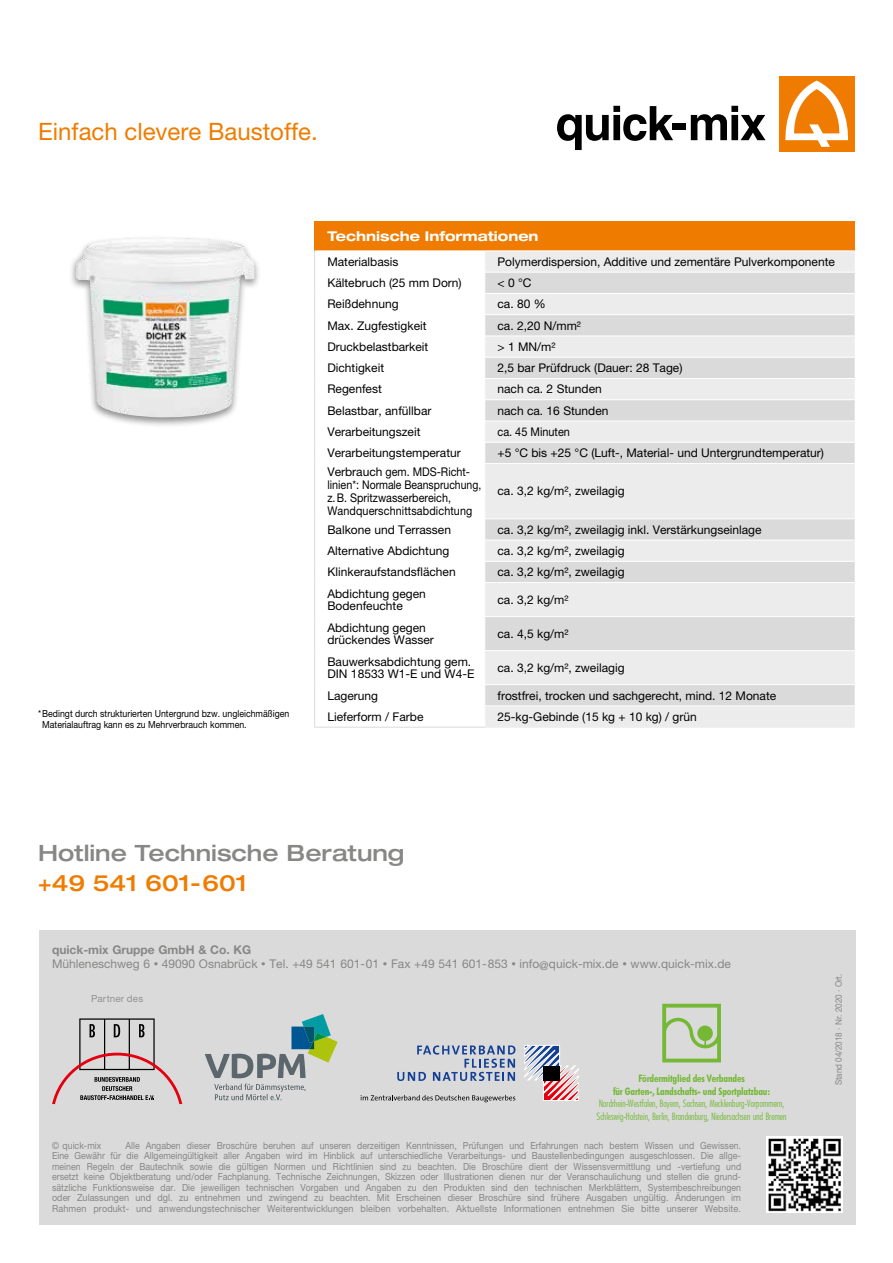
<style>
.page{position:relative;width:893px;height:1263px;background:#fff}
.page>*{position:absolute;margin:0;border:0;box-sizing:border-box;transform-origin:0 0}
.t1{font:24px "Helvetica Neue LT Pro";color:#ef7c00}
.t2{font:500 expanded 22.5px "Helvetica Neue LT Pro";color:#878786}
.t3{font:500 expanded 22.5px "Helvetica Neue LT Pro";color:#ef7c00}
.t4{font:700 expanded 13.5px "Helvetica Neue LT Pro";color:#fff}
.t5{font:12px/13.2px "Helvetica Neue LT Pro";color:#000}
.t6{font:12px/14.4px "Helvetica Neue LT Pro";color:#878786}
.t7{font:12px "Helvetica Neue LT Pro";color:#000;scale:.91 1}
.t8{font:10.35px/12.5px "Fut Con Lig";letter-spacing:.01em;color:#74b836}
.t9{font:700 condensed 10.35px/12.5px "Futura BT";letter-spacing:-.015em;color:#74b836;text-align:center}
.t10{font:9.75px/10.5px "Helvetica Neue LT Pro";letter-spacing:.01em;color:#878786;text-align:justify;scale:.9 1}
.t11{font:9.75px/10.5px "Helvetica Neue LT Pro";color:#000;scale:.9 1}
.t12{font:9.75px "Helvetica Neue LT Pro";letter-spacing:.02em;color:#919292}
.t13{font:9px "Helvetica Neue LT Pro";color:#878786;scale:.9 1}
.s1{font-weight:700}
.s2{font-size:9px}
</style>
<div class="page">
<svg style="left:557px;top:106px;width:116px;height:44px"></svg>
<div style="left:672px;top:124px;width:14px;height:6px;background:#000"></div>
<svg style="left:691px;top:106px;width:74px;height:34px"></svg>
<div style="left:779px;top:76px;width:76px;height:76px;background:#ef7c00"></div>
<svg style="left:785px;top:81px;width:64px;height:66px"></svg>
<div style="left:315px;top:221px;width:540px;height:30px;background:#ef7c00"></div>
<div style="left:485px;top:252px;width:370px;height:475px;background:#ececed"></div>
<svg style="left:485px;top:273px;width:370px;height:432px;background:#e3e3e4"></svg>
<hr style="left:485px;top:272px;width:370px;height:1px;background:#fff">
<hr style="left:485px;top:293px;width:370px;height:1px;background:#fff">
<hr style="left:485px;top:314px;width:370px;height:1px;background:#fff">
<hr style="left:485px;top:336px;width:370px;height:1px;background:#fff">
<hr style="left:485px;top:357px;width:370px;height:1px;background:#fff">
<hr style="left:485px;top:378px;width:370px;height:1px;background:#fff">
<hr style="left:485px;top:399px;width:370px;height:1px;background:#fff">
<hr style="left:485px;top:421px;width:370px;height:1px;background:#fff">
<hr style="left:485px;top:442px;width:370px;height:1px;background:#fff">
<hr style="left:485px;top:463px;width:370px;height:1px;background:#fff">
<hr style="left:485px;top:518px;width:370px;height:1px;background:#fff">
<hr style="left:485px;top:540px;width:370px;height:1px;background:#fff">
<hr style="left:485px;top:561px;width:370px;height:1px;background:#fff">
<hr style="left:485px;top:582px;width:370px;height:1px;background:#fff">
<hr style="left:485px;top:616px;width:370px;height:1px;background:#fff">
<hr style="left:485px;top:650px;width:370px;height:1px;background:#fff">
<hr style="left:485px;top:684px;width:370px;height:1px;background:#fff">
<hr style="left:485px;top:705px;width:370px;height:1px;background:#fff">
<svg style="left:314px;top:251px;width:1px;height:212px"></svg>
<hr style="left:314px;top:463px;width:1px;height:56px;background:#dadada">
<svg style="left:314px;top:519px;width:1px;height:64px"></svg>
<hr style="left:314px;top:583px;width:1px;height:34px;background:#dadada">
<hr style="left:314px;top:617px;width:1px;height:34px;background:#dadada">
<hr style="left:314px;top:651px;width:1px;height:34px;background:#dadada">
<svg style="left:314px;top:685px;width:1px;height:42px"></svg>
<hr style="left:314px;top:221px;width:1px;height:30px;background:#ef7c00">
<hr style="left:314px;top:727px;width:171px;height:1px;background:#dadada">
<hr style="left:485px;top:727px;width:370px;height:1px;background:#ececed">
<div style="left:69px;top:236px;width:192px;height:192px;background:#000;opacity:.45"></div>
<img style="left:76px;top:238px;width:179px;height:179px">
<div style="left:39px;top:930px;width:817px;height:295px;background:#dadada"></div>
<svg style="left:52px;top:1018px;width:130px;height:86px"></svg>
<img style="left:767px;top:1137px;width:76px;height:75px">
<svg style="left:205px;top:1014px;width:133px;height:86px"></svg>
<svg style="left:662px;top:1004px;width:59px;height:58px"></svg>
<svg style="left:524px;top:1045px;width:55px;height:56px"></svg>
<div style="left:543px;top:1066px;width:17px;height:14px;background:#000"></div>
<svg style="left:361px;top:1095px;width:154px;height:7px"></svg>
<svg style="left:397px;top:1045px;width:118px;height:36px"></svg>
<h1 class="t1" style="left:38px;top:117px;width:281px">Einfach clevere Baustoffe.</h1>
<p class="t11" style="left:42px;top:708px;width:276px;text-indent:-4px">*Bedingt durch strukturierten Untergrund bzw. ungleichmäßigen<br>Materialauftrag kann es zu Mehrverbrauch kommen.</p>
<h3 class="t4" style="left:327px;top:227px;width:213px">Technische Informationen</h3>
<p class="t5" style="left:327px;top:255px;width:73px">Materialbasis</p>
<p class="t5" style="left:497px;top:255px;width:339px">Polymerdispersion, Additive und zementäre Pulverkomponente</p>
<p class="t5" style="left:327px;top:276px;width:136px">Kältebruch (25 mm Dorn)</p>
<p class="t5" style="left:497px;top:276px;width:36px">&lt; 0 °C</p>
<p class="t5" style="left:327px;top:297px;width:73px">Reißdehnung</p>
<p class="t5" style="left:497px;top:297px;width:50px">ca. 80 %</p>
<p class="t5" style="left:327px;top:319px;width:101px">Max. Zugfestigkeit</p>
<p class="t5" style="left:497px;top:319px;width:85px">ca. 2,20 N/mm²</p>
<p class="t5" style="left:327px;top:340px;width:102px">Druckbelastbarkeit</p>
<p class="t5" style="left:497px;top:340px;width:59px">&gt; 1 MN/m²</p>
<p class="t5" style="left:327px;top:361px;width:58px">Dichtigkeit</p>
<p class="t5" style="left:497px;top:361px;width:186px">2,5 bar Prüfdruck (Dauer: 28 Tage)</p>
<p class="t5" style="left:327px;top:382px;width:56px">Regenfest</p>
<p class="t5" style="left:497px;top:382px;width:106px">nach ca. 2 Stunden</p>
<p class="t5" style="left:327px;top:404px;width:106px">Belastbar, anfüllbar</p>
<p class="t5" style="left:497px;top:404px;width:112px">nach ca. 16 Stunden</p>
<p class="t5" style="left:327px;top:425px;width:95px">Verarbeitungszeit</p>
<p class="t7" style="left:497px;top:424px;width:81px">ca. 45 Minuten</p>
<p class="t5" style="left:327px;top:446px;width:135px">Verarbeitungstemperatur</p>
<p class="t5" style="left:497px;top:446px;width:328px">+5 °C bis +25 °C (Luft-, Material- und Untergrundtemperatur)</p>
<p class="t5" style="left:327px;top:465px;width:155px">Verbrauch gem. MDS-Richt&shy;linien*: Normale Beanspruchung, z.B. Spritzwasserbereich,<br>Wandquerschnittsabdichtung</p>
<p class="t5" style="left:497px;top:484px;width:129px">ca. 3,2 kg/m², zweilagig</p>
<p class="t5" style="left:327px;top:523px;width:125px">Balkone und Terrassen</p>
<p class="t5" style="left:497px;top:523px;width:266px">ca. 3,2 kg/m², zweilagig inkl. Verstärkungseinlage</p>
<p class="t5" style="left:327px;top:544px;width:123px">Alternative Abdichtung</p>
<p class="t5" style="left:497px;top:544px;width:129px">ca. 3,2 kg/m², zweilagig</p>
<p class="t5" style="left:327px;top:565px;width:130px">Klinkeraufstandsflächen</p>
<p class="t5" style="left:497px;top:565px;width:129px">ca. 3,2 kg/m², zweilagig</p>
<p class="t5" style="left:327px;top:587px;width:100px;line-height:12px">Abdichtung gegen<br>Bodenfeuchte</p>
<p class="t5" style="left:497px;top:593px;width:72px">ca. 3,2 kg/m²</p>
<p class="t5" style="left:327px;top:621px;width:108px;line-height:12px">Abdichtung gegen drückendes Wasser</p>
<p class="t5" style="left:497px;top:627px;width:72px">ca. 4,5 kg/m²</p>
<p class="t5" style="left:327px;top:655px;width:148px;line-height:12px">Bauwerksabdichtung gem.<br>DIN 18533 W1-E und W4-E</p>
<p class="t5" style="left:497px;top:661px;width:129px">ca. 3,2 kg/m², zweilagig</p>
<p class="t5" style="left:327px;top:688px;width:52px">Lagerung</p>
<p class="t5" style="left:497px;top:688px;width:280px">frostfrei, trocken und sachgerecht, mind. 12 Monate</p>
<p class="t5" style="left:327px;top:710px;width:97px">Lieferform / Farbe</p>
<p class="t5" style="left:497px;top:710px;width:201px">25-kg-Gebinde (15 kg + 10 kg) / grün</p>
<h2 class="t2" style="left:38px;top:839px;width:368px">Hotline Technische Beratung</h2>
<h2 class="t3" style="left:38px;top:869px;width:210px">+49 541 601-601</h2>
<p class="t6" style="left:52px;top:942px;width:680px"><span class="s1">quick-mix Gruppe GmbH &amp; Co. KG<br></span>Mühleneschweg 6 <span class="s2">•</span> 49090 Osnabrück <span class="s2">•</span> Tel. +49 541 601-01 <span class="s2">•</span> Fax +49 541 601-853 <span class="s2">•</span> info@quick-mix.de <span class="s2">•</span> www.quick-mix.de</p>
<p class="t12" style="left:91px;top:993px;width:54px">Partner des</p>
<p class="t9" style="left:613px;top:1072px;width:159px">Fördermitglied des Verbandes<br>für Garten-, Landschafts- und Sportplatzbau:</p>
<p class="t8" style="left:597px;top:1097px;width:191px">Nordrhein-Westfalen, Bayern, Sachsen, Mecklenburg-Vorpommern,<br>Schleswig-Holstein, Berlin, Brandenburg, Niedersachsen und Bremen</p>
<p class="t10" style="left:52px;top:1140px;width:56px">© quick-mix</p>
<p class="t10" style="left:52px;top:1140px;width:767px;text-indent:73px">Alle Angaben dieser Broschüre beruhen auf unseren derzeitigen Kenntnissen, Prüfungen und Erfahrungen nach bestem Wissen und Gewissen.<br>Eine Gewähr für die Allgemeingültigkeit aller Angaben wird im Hinblick auf unterschiedliche Verarbeitungs- und Baustellenbedingungen ausgeschlossen. Die allge&shy;meinen Regeln der Bautechnik sowie die gültigen Normen und Richtlinien sind zu beachten. Die Broschüre dient der Wissensvermittlung und -vertiefung und ersetzt keine Objektberatung und/oder Fachplanung. Technische Zeichnungen, Skizzen oder Illustrationen dienen nur der Veranschaulichung und stellen die grund&shy;sätzliche Funktionsweise dar. Die jeweiligen technischen Vorgaben und Angaben zu den Produkten sind den technischen Merkblättern, Systembeschreibungen oder Zulassungen und dgl. zu entnehmen und zwingend zu beachten. Mit Erscheinen dieser Broschüre sind frühere Ausgaben ungültig. Änderungen im Rahmen produkt- und anwendungstechnischer Weiterentwicklungen bleiben vorbehalten. Aktuellste Informationen entnehmen Sie bitte unserer Website.</p>
<p class="t13" style="left:833px;top:1085px;width:126px;rotate:-90deg">Stand 04/2018 · Nr. 2020 · Ort.</p>
</div>
